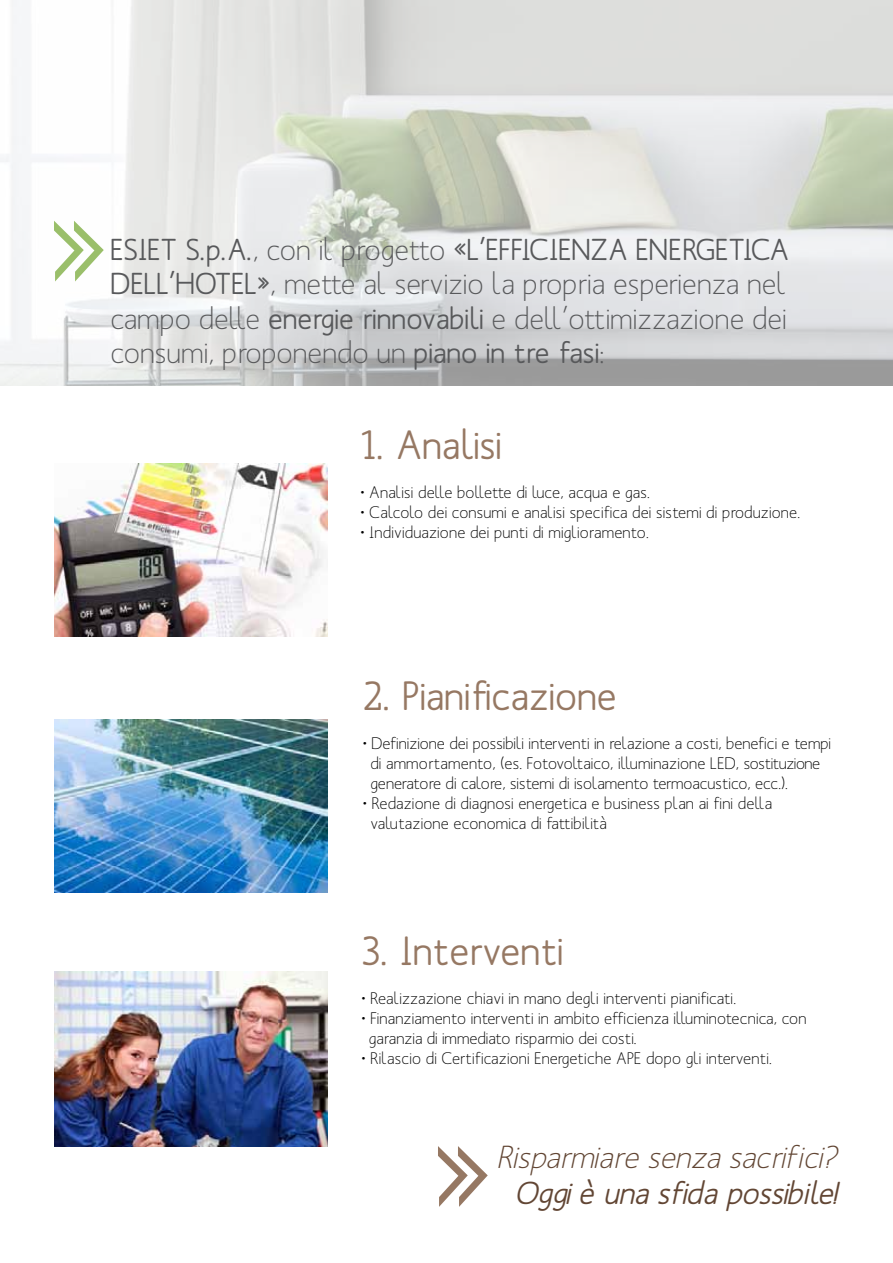
<style>
.page{position:relative;width:893px;height:1263px;background:#fff}
.page>*{position:absolute;margin:0;border:0;box-sizing:border-box;transform-origin:0 0}
.t1{font:500 40.5px "Mank Sans";color:#967863}
.t2{font:italic 31.5px "Mank Sans";color:#624634}
.t3{font:italic 500 31.5px "Mank Sans";color:#624634}
.t4{font:30px/34.5px "Mank Sans";color:#58595b;text-align:justify}
.t5{font:16.5px/19.8px "Mank Sans";letter-spacing:.01em;color:#000}
.s1{font-weight:500}
</style>
<div class="page">
<img style="left:0;top:0;width:893px;height:386px">
<img style="left:54px;top:463px;width:273px;height:174px">
<img style="left:54px;top:719px;width:273px;height:173px">
<img style="left:54px;top:971px;width:273px;height:175px">
<svg style="left:54px;top:221px;width:50px;height:60px"></svg>
<svg style="left:438px;top:1146px;width:50px;height:61px"></svg>
<h3 class="t4" style="left:111px;top:232px;width:680px"><span class="s1">ESIET S.p.A.</span>, con il progetto <span class="s1">«L’EFFICIENZA ENERGETICA DELL’HOTEL»</span>, mette al servizio la propria esperienza nel campo delle <span class="s1">energie rinnovabili</span> e dell’ottimizzazione dei consumi, proponendo un <span class="s1">piano in tre fasi</span>:</h3>
<h1 class="t1" style="left:360px;top:419px;width:143px">1. Analisi</h1>
<p class="t5" style="left:360px;top:482px;width:291px">• Analisi delle bollette di luce, acqua e gas.</p>
<p class="t5" style="left:360px;top:502px;width:441px">• Calcolo dei consumi e analisi specifica dei sistemi di produzione.</p>
<p class="t5" style="left:360px;top:522px;width:290px">• Individuazione dei punti di miglioramento.</p>
<h1 class="t1" style="left:363px;top:670px;width:255px">2. Pianificazione</h1>
<p class="t5" style="left:370px;top:734px;width:462px;text-indent:-8px">• Definizione dei possibili interventi in relazione a costi, benefici e tempi di ammortamento, (es. Fotovoltaico, illuminazione LED, sostituzione generatore di calore, sistemi di isolamento termoacustico, ecc.).</p>
<p class="t5" style="left:370px;top:793px;width:403px;text-indent:-8px">• Redazione di diagnosi energetica e business plan ai fini della valutazione economica di fattibilità</p>
<h1 class="t1" style="left:361px;top:925px;width:203px">3. Interventi</h1>
<p class="t5" style="left:361px;top:988px;width:376px">• Realizzazione chiavi in mano degli interventi pianificati.</p>
<p class="t5" style="left:369px;top:1008px;width:439px;text-indent:-8px">• Finanziamento interventi in ambito efficienza illuminotecnica, con garanzia di immediato risparmio dei costi.</p>
<p class="t5" style="left:361px;top:1048px;width:412px">• Rilascio di Certificazioni Energetiche APE dopo gli interventi.</p>
<h2 class="t2" style="left:498px;top:1138px;width:342px">Risparmiare senza sacrifici?</h2>
<h2 class="t3" style="left:516px;top:1173px;width:324px">Oggi è una sfida possibile!</h2>
</div>
